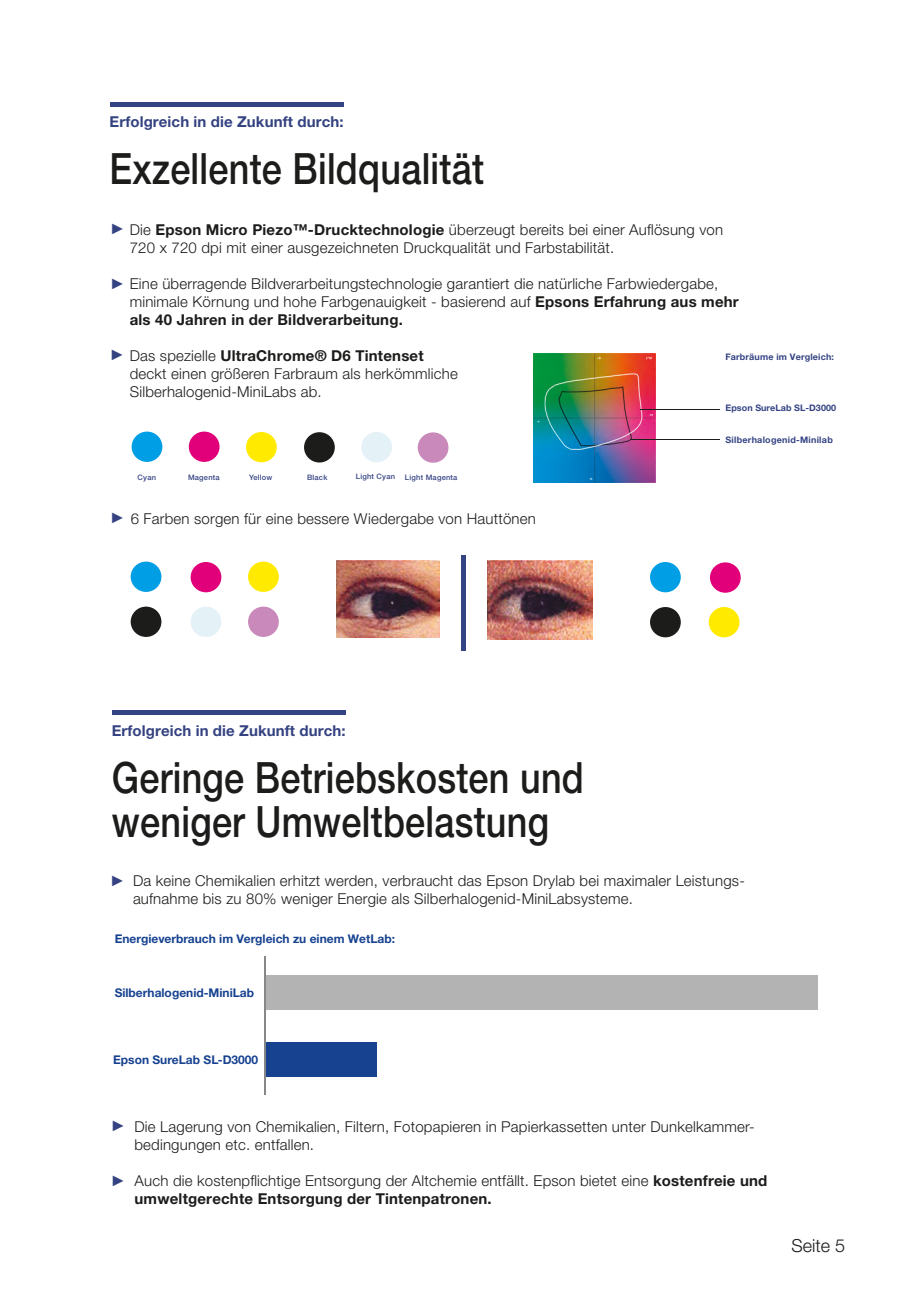
<style>
.page{position:relative;width:906px;height:1289px;background:#fff}
.page>*{position:absolute;margin:0;border:0;box-sizing:border-box;transform-origin:0 0}
.t1{font:500 43.2px/43.2px "Helvetica Neue LT Pro";letter-spacing:.005em;color:#1c1c1b;scale:.83 1}
.t2{font:300 18px "Helvetica Neue LT Pro";color:#1c1c1b}
.t3{font:300 15px/18px "Helvetica Neue LT Pro";letter-spacing:.015em;color:#1c1c1b}
.t4{font:700 15px "Helvetica Neue LT Pro";letter-spacing:.005em;color:#344281}
.t5{font:15px "Arial";color:#344281}
.t6{font:700 12px "Helvetica Neue LT Pro";color:#174290}
.t7{font:700 9px "Helvetica Neue LT Pro";letter-spacing:.02em;color:#344383}
.t8{font:500 7.5px "Helvetica Neue LT Pro";letter-spacing:.03em;color:#344383}
.s1{font-weight:700}
.s2{font-family:"Arial";font-weight:400;color:#344281}
</style>
<div class="page">
<hr style="left:110px;top:102px;width:233px;height:4px;background:#344384">
<hr style="left:112px;top:710px;width:233px;height:4px;background:#344384">
<img style="left:533px;top:353px;width:122px;height:129px">
<hr style="left:631px;top:439px;width:89px;height:1px;background:#1c1c1b">
<hr style="left:640px;top:408px;width:80px;height:1px;background:#1c1c1b">
<div style="left:132px;top:431px;width:30px;height:31px;background:#009ee4;border-radius:50%"></div>
<div style="left:189px;top:431px;width:30px;height:31px;background:#e1007a;border-radius:50%"></div>
<div style="left:246px;top:432px;width:31px;height:30px;background:#ffea00;border-radius:50%"></div>
<div style="left:304px;top:432px;width:31px;height:30px;background:#1c1c1b;border-radius:50%"></div>
<div style="left:361px;top:432px;width:31px;height:30px;background:#e4f1f6;border-radius:50%"></div>
<div style="left:418px;top:432px;width:30px;height:30px;background:#c989bb;border-radius:50%"></div>
<img style="left:336px;top:560px;width:103px;height:77px">
<img style="left:487px;top:560px;width:105px;height:79px">
<div style="left:131px;top:561px;width:30px;height:31px;background:#009ee4;border-radius:50%"></div>
<div style="left:191px;top:562px;width:30px;height:30px;background:#e1007a;border-radius:50%"></div>
<div style="left:248px;top:561px;width:31px;height:31px;background:#ffea00;border-radius:50%"></div>
<div style="left:131px;top:606px;width:30px;height:31px;background:#1c1c1b;border-radius:50%"></div>
<div style="left:191px;top:606px;width:30px;height:31px;background:#e4f1f6;border-radius:50%"></div>
<div style="left:248px;top:606px;width:31px;height:31px;background:#c989bb;border-radius:50%"></div>
<div style="left:650px;top:562px;width:31px;height:30px;background:#009ee4;border-radius:50%"></div>
<div style="left:710px;top:562px;width:30px;height:30px;background:#e1007a;border-radius:50%"></div>
<div style="left:708px;top:607px;width:31px;height:30px;background:#ffea00;border-radius:50%"></div>
<div style="left:650px;top:607px;width:31px;height:30px;background:#1c1c1b;border-radius:50%"></div>
<div style="left:266px;top:974px;width:551px;height:35px;background:#b3b3b3"></div>
<div style="left:266px;top:1042px;width:110px;height:34px;background:#174290"></div>
<hr style="left:264px;top:956px;width:2px;height:139px;background:#878788">
<hr style="left:461px;top:555px;width:4px;height:95px;background:#344384">
<p class="t4" style="left:110px;top:113px;width:235px">Erfolgreich in die Zukunft durch:</p>
<h1 class="t1" style="left:110px;top:146px;width:452px">Exzellente Bildqualität</h1>
<p class="t3" style="left:130px;top:220px;width:595px">Die <span class="s1">Epson Micro Piezo™-Drucktechnologie</span> überzeugt bereits bei einer Auflösung von<br>720 x 720 dpi mit einer ausgezeichneten Druckqualität und Farbstabilität.</p>
<p class="t3" style="left:130px;top:274px;width:610px;text-indent:-20px"><span class="s2">►</span> Eine überragende Bildverarbeitungstechnologie garantiert die natürliche Farbwiedergabe, minimale Körnung und hohe Farbgenauigkeit - basierend auf <span class="s1">Epsons Erfahrung aus mehr als 40 Jahren in der Bildverarbeitung.</span></p>
<p class="t3" style="left:130px;top:346px;width:330px;text-indent:-20px"><span class="s2">►</span> Das spezielle <span class="s1">UltraChrome® D6 Tintenset </span>deckt einen größeren Farbraum als herkömmliche<br>Silberhalogenid-MiniLabs ab.</p>
<p class="t7" style="left:725px;top:351px;width:110px">Farbräume im Vergleich:</p>
<p class="t7" style="left:725px;top:402px;width:112px">Epson SureLab SL-D3000</p>
<p class="t7" style="left:725px;top:434px;width:109px">Silberhalogenid-Minilab</p>
<p class="t8" style="left:138px;top:472px;width:20px">Cyan</p>
<p class="t8" style="left:188px;top:472px;width:33px">Magenta</p>
<p class="t8" style="left:249px;top:472px;width:25px">Yellow</p>
<p class="t8" style="left:307px;top:472px;width:22px">Black</p>
<p class="t8" style="left:356px;top:472px;width:41px">Light Cyan</p>
<p class="t8" style="left:405px;top:472px;width:54px">Light Magenta</p>
<p class="t5" style="left:110px;top:218px;width:16px">►</p>
<p class="t3" style="left:110px;top:509px;width:427px"><span class="s2">►</span> 6 Farben sorgen für eine bessere Wiedergabe von Hauttönen</p>
<p class="t4" style="left:112px;top:721px;width:235px">Erfolgreich in die Zukunft durch:</p>
<h1 class="t1" style="left:112px;top:755px;width:570px">Geringe Betriebskosten und weniger Umweltbelastung</h1>
<p class="t5" style="left:110px;top:870px;width:16px">►</p>
<p class="t3" style="left:133px;top:871px;width:613px">Da keine Chemikalien erhitzt werden, verbraucht das Epson Drylab bei maximaler Leistungs&shy;aufnahme bis zu 80% weniger Energie als Silberhalogenid-MiniLabsysteme.</p>
<p class="t6" style="left:115px;top:930px;width:282px">Energieverbrauch im Vergleich zu einem WetLab:</p>
<p class="t6" style="left:115px;top:985px;width:141px">Silberhalogenid-MiniLab</p>
<p class="t6" style="left:113px;top:1052px;width:147px">Epson SureLab SL-D3000</p>
<p class="t5" style="left:111px;top:1116px;width:16px">►</p>
<p class="t5" style="left:111px;top:1170px;width:16px">►</p>
<p class="t3" style="left:134px;top:1117px;width:621px">Die Lagerung von Chemikalien, Filtern, Fotopapieren in Papierkassetten unter Dunkelkammer&shy;bedingungen etc. entfallen.</p>
<p class="t3" style="left:134px;top:1171px;width:634px">Auch die kostenpflichtige Entsorgung der Altchemie entfällt. Epson bietet eine <span class="s1">kostenfreie und umweltgerechte Entsorgung der Tintenpatronen.</span></p>
<p class="t2" style="left:791px;top:1234px;width:55px">Seite 5</p>
</div>
